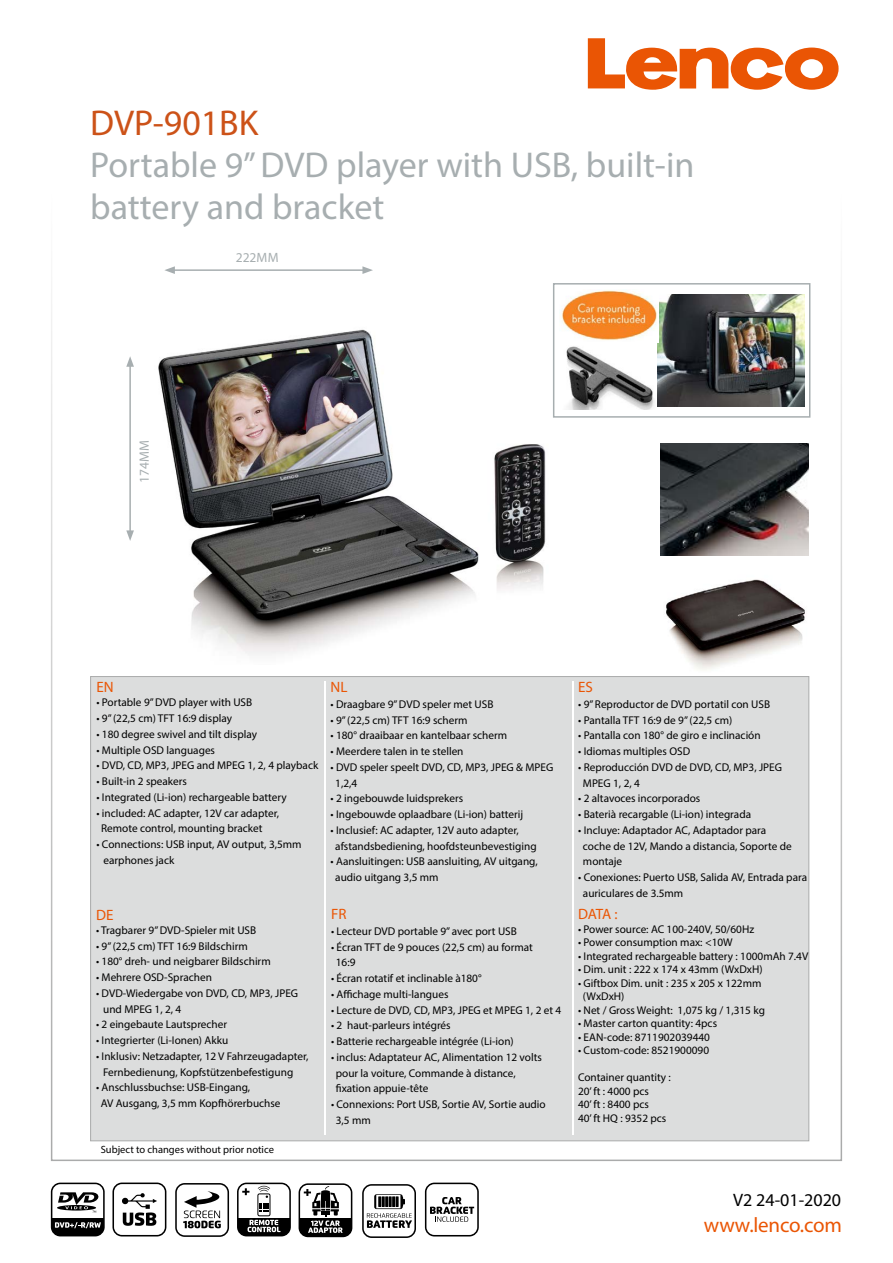
<style>
.page{position:relative;width:893px;height:1263px;background:#fff}
.page>*{position:absolute;margin:0;border:0;box-sizing:border-box;transform-origin:0 0}
.t1{font:36px/42px "Myriad Pro";color:#a7aeb0}
.t2{font:36px "Myriad Pro";color:#cc5218}
.t3{font:21px "Myriad Pro";letter-spacing:-.01em;color:#ea5504}
.t4{font:18px "Myriad Pro";color:#000}
.t5{font:15px "Myriad Pro";color:#ea5504}
.t6{font:13.5px "Myriad Pro";letter-spacing:.005em;color:#a7aeb0}
.t7{font:11.25px/15.8px "Myriad Pro";color:#000}
.t8{font:10.5px "Myriad Pro";color:#000}
</style>
<div class="page">
<svg style="left:588px;top:38px;width:251px;height:52px"></svg>
<hr style="left:129px;top:364px;width:2px;height:169px;background:#a7aeb0">
<svg style="left:126px;top:356px;width:8px;height:11px"></svg>
<svg style="left:126px;top:530px;width:8px;height:11px"></svg>
<hr style="left:173px;top:269px;width:192px;height:2px;background:#a7aeb0">
<svg style="left:164px;top:266px;width:11px;height:8px"></svg>
<svg style="left:362px;top:266px;width:11px;height:8px"></svg>
<svg style="left:51px;top:1182px;width:54px;height:54px"></svg>
<svg style="left:175px;top:1183px;width:54px;height:54px"></svg>
<svg style="left:237px;top:1182px;width:54px;height:54px"></svg>
<svg style="left:299px;top:1183px;width:53px;height:54px"></svg>
<svg style="left:113px;top:1182px;width:53px;height:54px"></svg>
<svg style="left:362px;top:1184px;width:54px;height:54px"></svg>
<div style="left:90px;top:676px;width:719px;height:465px;background:#dcdddd;border:1px solid #aaabab"></div>
<hr style="left:324px;top:681px;width:2px;height:453px;background:#fff">
<hr style="left:572px;top:681px;width:2px;height:453px;background:#fff">
<svg style="left:425px;top:1182px;width:54px;height:54px"></svg>
<img style="left:158px;top:329px;width:388px;height:326px">
<img style="left:666px;top:579px;width:139px;height:91px">
<img style="left:661px;top:443px;width:148px;height:113px">
<img style="left:657px;top:294px;width:147px;height:113px">
<img style="left:562px;top:290px;width:97px;height:53px">
<img style="left:566px;top:346px;width:89px;height:64px">
<div style="left:553px;top:283px;width:257px;height:135px;border:2px solid #a7aeb0"></div>
<h1 class="t2" style="left:90px;top:100px;width:170px">DVP-901BK</h1>
<h1 class="t1" style="left:90px;top:143px;width:606px">Portable 9” DVD player with USB, built-in battery and bracket</h1>
<p class="t6" style="left:136px;top:483px;width:44px;rotate:-90deg">174MM</p>
<p class="t6" style="left:236px;top:249px;width:44px">222MM</p>
<h3 class="t5" style="left:96px;top:678px;width:19px">EN</h3>
<p class="t7" style="left:96px;top:694px;width:157px">• Portable 9” DVD player with USB</p>
<p class="t7" style="left:96px;top:710px;width:137px">• 9” (22,5 cm) TFT 16:9 display</p>
<p class="t7" style="left:96px;top:726px;width:162px">• 180 degree swivel and tilt display</p>
<p class="t7" style="left:96px;top:742px;width:120px">• Multiple OSD languages</p>
<p class="t7" style="left:96px;top:757px;width:223px">• DVD, CD, MP3, JPEG and MPEG 1, 2, 4 playback</p>
<p class="t7" style="left:96px;top:773px;width:92px">• Built-in 2 speakers</p>
<p class="t7" style="left:96px;top:789px;width:192px">• Integrated (Li-ion) rechargeable battery</p>
<p class="t7" style="left:101px;top:805px;width:179px;text-indent:-5px">• included: AC adapter, 12V car adapter,<br>Remote control, mounting bracket</p>
<p class="t7" style="left:104px;top:836px;width:200px;text-indent:-7px">• Connections: USB input, AV output, 3,5mm earphones jack</p>
<h3 class="t5" style="left:96px;top:905px;width:19px">DE</h3>
<p class="t7" style="left:96px;top:922px;width:162px">• Tragbarer 9” DVD-Spieler mit USB</p>
<p class="t7" style="left:96px;top:938px;width:153px">• 9” (22,5 cm) TFT 16:9 Bildschirm</p>
<p class="t7" style="left:96px;top:953px;width:176px">• 180° dreh- und neigbarer Bildschirm</p>
<p class="t7" style="left:96px;top:969px;width:117px">• Mehrere OSD-Sprachen</p>
<p class="t7" style="left:103px;top:985px;width:196px;text-indent:-7px">• DVD-Wiedergabe von DVD, CD, MP3, JPEG und MPEG 1, 2, 4</p>
<p class="t7" style="left:96px;top:1016px;width:133px">• 2 eingebaute Lautsprecher</p>
<p class="t7" style="left:96px;top:1032px;width:134px">• Integrierter (Li-Ionen) Akku</p>
<p class="t7" style="left:103px;top:1048px;width:207px;text-indent:-7px">• Inklusiv: Netzadapter, 12 V Fahrzeugadapter,<br>Fernbedienung, Kopfstützenbefestigung</p>
<p class="t7" style="left:101px;top:1079px;width:181px;text-indent:-5px">• Anschlussbuchse: USB-Eingang,<br>AV Ausgang, 3,5 mm Kopfhörerbuchse</p>
<p class="t8" style="left:101px;top:1143px;width:175px">Subject to changes without prior notice</p>
<h3 class="t5" style="left:331px;top:678px;width:18px">NL</h3>
<p class="t7" style="left:331px;top:696px;width:164px">• Draagbare 9” DVD speler met USB</p>
<p class="t7" style="left:331px;top:712px;width:139px">• 9” (22,5 cm) TFT 16:9 scherm</p>
<p class="t7" style="left:331px;top:727px;width:178px">• 180° draaibaar en kantelbaar scherm</p>
<p class="t7" style="left:331px;top:743px;width:135px">• Meerdere talen in te stellen</p>
<p class="t7" style="left:335px;top:759px;width:219px;text-indent:-5px">• DVD speler speelt DVD, CD, MP3, JPEG &amp; MPEG<br>1,2,4</p>
<p class="t7" style="left:331px;top:790px;width:134px">• 2 ingebouwde luidsprekers</p>
<p class="t7" style="left:331px;top:806px;width:194px">• Ingebouwde oplaadbare (Li-ion) batterij</p>
<p class="t7" style="left:335px;top:822px;width:203px;text-indent:-5px">• Inclusief: AC adapter, 12V auto adapter, afstandsbediening, hoofdsteunbevestiging</p>
<p class="t7" style="left:335px;top:853px;width:204px;text-indent:-5px">• Aansluitingen: USB aansluiting, AV uitgang, audio uitgang 3,5 mm</p>
<h3 class="t5" style="left:331px;top:905px;width:17px">FR</h3>
<p class="t7" style="left:331px;top:923px;width:187px">• Lecteur DVD portable 9’’ avec port USB</p>
<p class="t7" style="left:336px;top:939px;width:199px;text-indent:-5px">• Écran TFT de 9 pouces (22,5 cm) au format<br>16:9</p>
<p class="t7" style="left:331px;top:970px;width:152px">• Écran rotatif et inclinable à180°</p>
<p class="t7" style="left:331px;top:986px;width:119px">• Affichage multi-langues</p>
<p class="t7" style="left:331px;top:1002px;width:232px">• Lecture de DVD, CD, MP3, JPEG et MPEG 1, 2 et 4</p>
<p class="t7" style="left:331px;top:1017px;width:121px">• 2 haut-parleurs intégrés</p>
<p class="t7" style="left:331px;top:1033px;width:184px">• Batterie rechargeable intégrée (Li-ion)</p>
<p class="t7" style="left:336px;top:1049px;width:208px;text-indent:-5px">• inclus: Adaptateur AC, Alimentation 12 volts pour la voiture, Commande à distance, fixation appuie-tête</p>
<p class="t7" style="left:336px;top:1096px;width:211px;text-indent:-5px">• Connexions: Port USB, Sortie AV, Sortie audio<br>3,5 mm</p>
<h3 class="t5" style="left:578px;top:678px;width:16px">ES</h3>
<p class="t7" style="left:578px;top:696px;width:193px">• 9” Reproductor de DVD portatil con USB</p>
<p class="t7" style="left:578px;top:712px;width:156px">• Pantalla TFT 16:9 de 9” (22,5 cm)</p>
<p class="t7" style="left:578px;top:727px;width:184px">• Pantalla con 180° de giro e inclinación</p>
<p class="t7" style="left:578px;top:743px;width:113px">• Idiomas multiples OSD</p>
<p class="t7" style="left:583px;top:759px;width:201px;text-indent:-5px">• Reproducción DVD de DVD, CD, MP3, JPEG<br>MPEG 1, 2, 4</p>
<p class="t7" style="left:578px;top:790px;width:124px">• 2 altavoces incorporados</p>
<p class="t7" style="left:578px;top:806px;width:174px">• Baterià recargable (Li-ion) integrada</p>
<p class="t7" style="left:583px;top:822px;width:210px;text-indent:-5px">• Incluye: Adaptador AC, Adaptador para coche de 12V, Mando a distancia, Soporte de montaje</p>
<p class="t7" style="left:583px;top:869px;width:226px;text-indent:-5px">• Conexiones: Puerto USB, Salida AV, Entrada para auriculares de 3.5mm</p>
<h3 class="t5" style="left:578px;top:905px;width:41px">DATA :</h3>
<p class="t7" style="left:578px;top:921px;width:178px">• Power source: AC 100-240V, 50/60Hz</p>
<p class="t7" style="left:578px;top:934px;width:156px">• Power consumption max: &lt;10W</p>
<p class="t7" style="left:578px;top:948px;width:232px">• Integrated rechargeable battery : 1000mAh 7.4V</p>
<p class="t7" style="left:578px;top:961px;width:186px">• Dim. unit : 222 x 174 x 43mm (WxDxH)</p>
<p class="t7" style="left:583px;top:976px;width:180px;line-height:13.5px;text-indent:-5px">• Giftbox Dim. unit : 235 x 205 x 122mm (WxDxH)</p>
<p class="t7" style="left:578px;top:1002px;width:188px">• Net / Gross Weight: 1,075 kg / 1,315 kg</p>
<p class="t7" style="left:578px;top:1015px;width:141px">• Master carton quantity: 4pcs</p>
<p class="t7" style="left:578px;top:1029px;width:133px">• EAN-code: 8711902039440</p>
<p class="t7" style="left:578px;top:1042px;width:133px">• Custom-code: 8521900090</p>
<p class="t7" style="left:578px;top:1070px;width:94px;line-height:13.5px">Container quantity :<br>20’ ft : 4000 pcs<br>40’ ft : 8400 pcs<br>40’ ft HQ : 9352 pcs</p>
<h3 class="t4" style="left:733px;top:1189px;width:110px">V2 24-01-2020</h3>
<h2 class="t3" style="left:704px;top:1212px;width:139px">www.lenco.com</h2>
</div>
